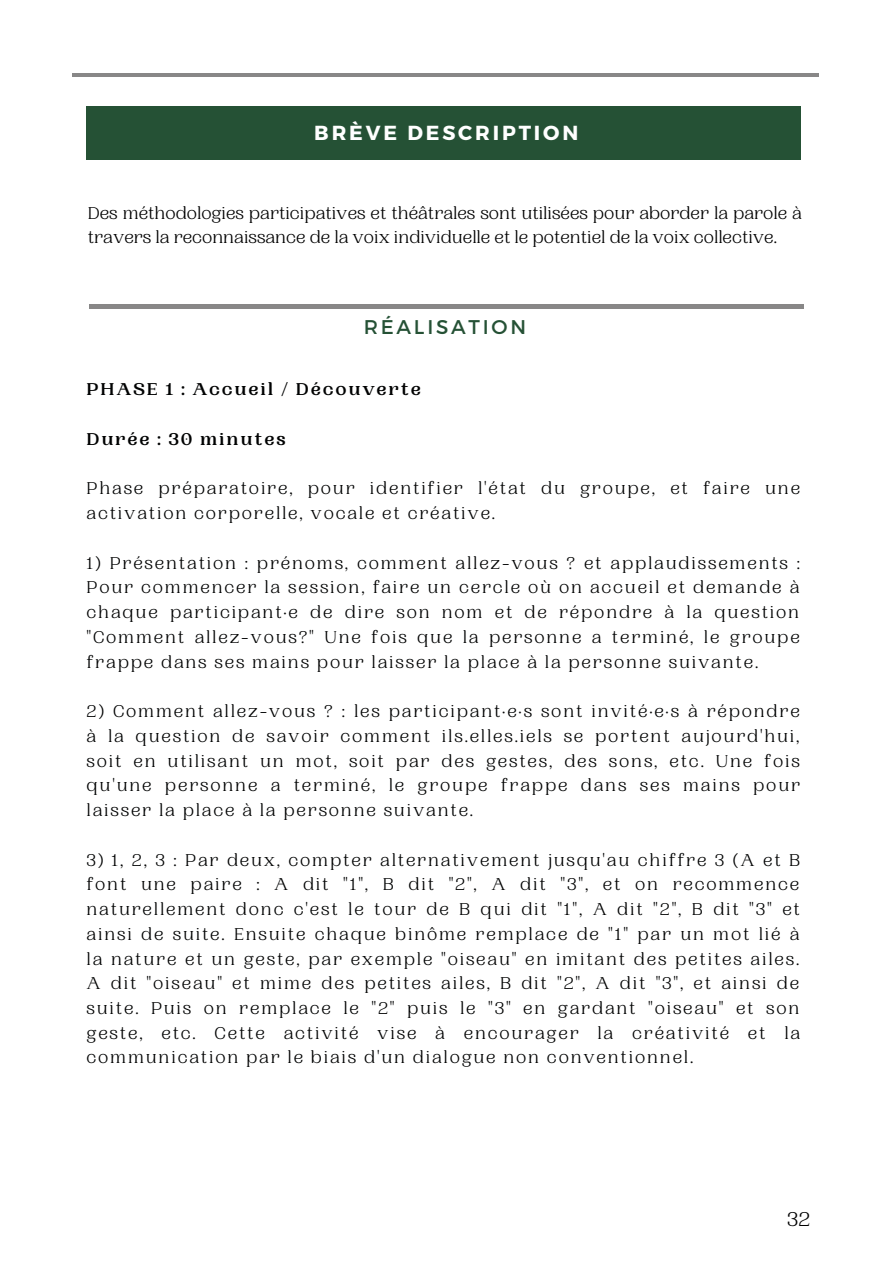
<style>
.page{position:relative;width:893px;height:1264px;background:#fff}
.page>*{position:absolute;margin:0;border:0;box-sizing:border-box;transform-origin:0 0}
.t1{font:21px "PP Woodland";color:#000}
.t2{font:700 20.25px "Montserrat";letter-spacing:.14em;color:#fff}
.t3{font:19.8px "Montserrat";letter-spacing:.14em;color:#255135}
.t4{font:18px/24.8px "PP Woodland";letter-spacing:.1em;color:#000202;text-align:justify}
.t5{font:18px/24.8px "PP Woodland";color:#000}
.t6{font:700 18px "PP Woodland";letter-spacing:.1em;color:#000202}
</style>
<div class="page">
<hr style="left:72px;top:73px;width:747px;height:4px;background:#888787">
<div style="left:86px;top:106px;width:714px;height:53px;background:#255135"></div>
<hr style="left:89px;top:305px;width:714px;height:3px;background:#888787">
<p class="t2" style="left:314px;top:120px;width:265px">BRÈVE DESCRIPTION</p>
<p class="t5" style="left:88px;top:201px;width:715px">Des méthodologies participatives et théâtrales sont utilisées pour aborder la parole à travers la reconnaissance de la voix individuelle et le potentiel de la voix collective.</p>
<p class="t3" style="left:363px;top:314px;width:164px">RÉALISATION</p>
<p class="t6" style="left:86px;top:379px;width:336px">PHASE 1 : Accueil / Découverte</p>
<p class="t6" style="left:86px;top:429px;width:200px">Durée : 30 minutes</p>
<p class="t4" style="left:86px;top:476px;width:715px">Phase préparatoire, pour identifier l'état du groupe, et faire une activation corporelle, vocale et créative.</p>
<p class="t4" style="left:86px;top:551px;width:715px">1) Présentation : prénoms, comment allez-vous ? et applaudissements :<br>Pour commencer la session, faire un cercle où on accueil et demande à chaque participant·e de dire son nom et de répondre à la question "Comment allez-vous?" Une fois que la personne a terminé, le groupe frappe dans ses mains pour laisser la place à la personne suivante.</p>
<p class="t4" style="left:86px;top:699px;width:715px">2) Comment allez-vous ? : les participant·e·s sont invité·e·s à répondre à la question de savoir comment ils.elles.iels se portent aujourd'hui, soit en utilisant un mot, soit par des gestes, des sons, etc. Une fois qu'une personne a terminé, le groupe frappe dans ses mains pour laisser la place à la personne suivante.</p>
<p class="t4" style="left:86px;top:847px;width:715px">3) 1, 2, 3 : Par deux, compter alternativement jusqu'au chiffre 3 (A et B font une paire : A dit "1", B dit "2", A dit "3", et on recommence naturellement donc c'est le tour de B qui dit "1", A dit "2", B dit "3" et ainsi de suite. Ensuite chaque binôme remplace de "1" par un mot lié à la nature et un geste, par exemple "oiseau" en imitant des petites ailes.<br>A dit "oiseau" et mime des petites ailes, B dit "2", A dit "3", et ainsi de suite. Puis on remplace le "2" puis le "3" en gardant "oiseau" et son geste, etc. Cette activité vise à encourager la créativité et la communication par le biais d'un dialogue non conventionnel.</p>
<p class="t1" style="left:787px;top:1207px;width:24px">32</p>
</div>
